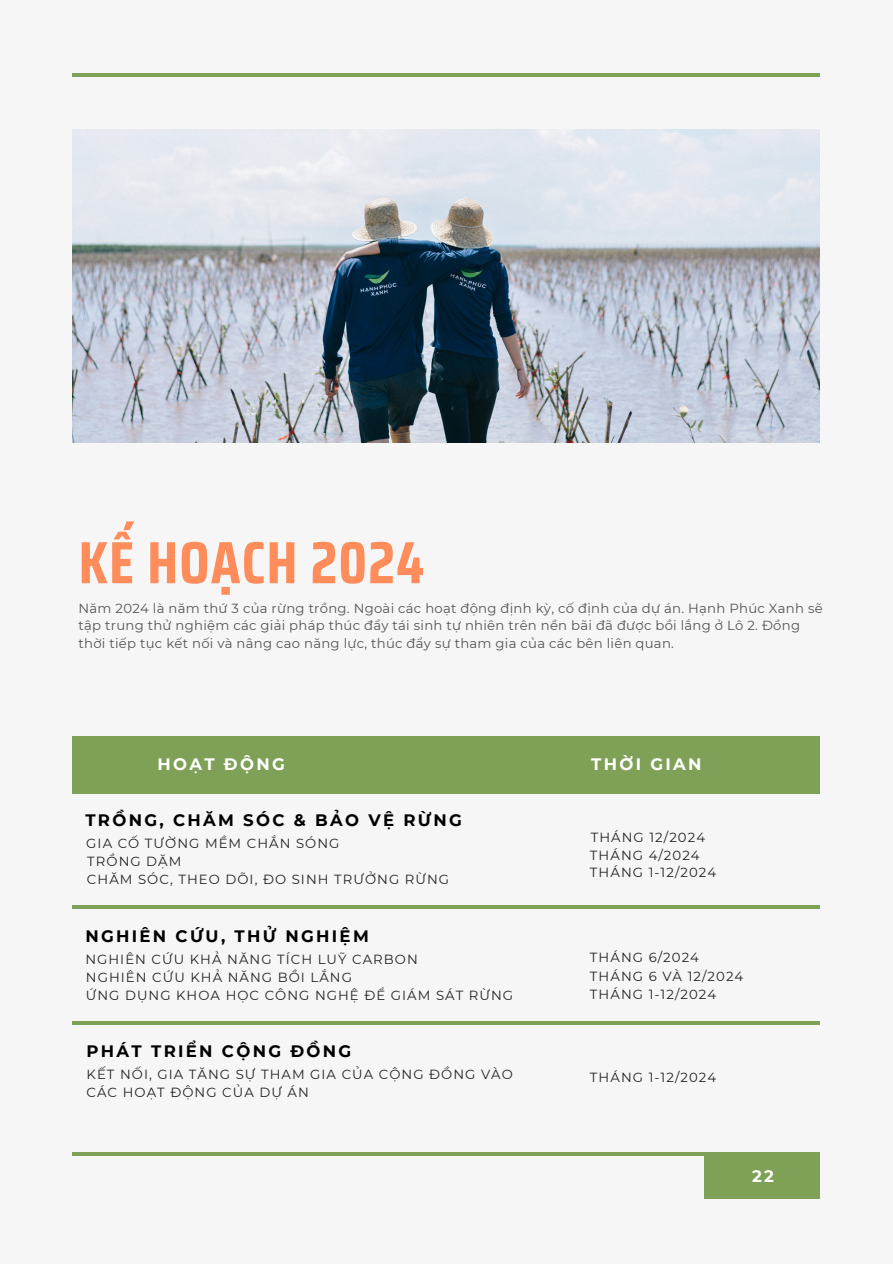
<style>
.page{position:relative;width:893px;height:1264px;background:#fff}
.page>*{position:absolute;margin:0;border:0;box-sizing:border-box;transform-origin:0 0}
.t1{font:700 59.55px "Saira Condensed";letter-spacing:.02em;color:#ff8d5c}
.t2{font:700 16.5px "Montserrat";letter-spacing:.14em;color:#000}
.t3{font:700 16.5px "Montserrat";letter-spacing:.14em;color:#fff}
.t4{font:13.2px/18px "Montserrat";letter-spacing:.08em;color:#222}
.t5{font:13.2px/17.5px "Montserrat";letter-spacing:.02em;color:#545454}
</style>
<div class="page">
<div style="left:0;top:0;width:892px;height:1263px;background:#f6f6f6"></div>
<img style="left:72px;top:129px;width:747px;height:313px">
<div style="left:704px;top:1152px;width:115px;height:46px;background:#7ea157"></div>
<hr style="left:72px;top:1152px;width:747px;height:3px;background:#7ea157">
<hr style="left:73px;top:1021px;width:747px;height:3px;background:#7ea157">
<div style="left:72px;top:736px;width:747px;height:57px;background:#7ea157"></div>
<hr style="left:72px;top:905px;width:747px;height:3px;background:#7ea157">
<hr style="left:72px;top:73px;width:747px;height:4px;background:#7ea157">
<h1 class="t1" style="left:79px;top:515px;width:347px">KẾ HOẠCH 2024</h1>
<p class="t5" style="left:79px;top:599px;width:745px">Năm 2024 là năm thứ 3 của rừng trồng. Ngoài các hoạt động định kỳ, cố định của dự án. Hạnh Phúc Xanh sẽ tập trung thử nghiệm các giải pháp thúc đẩy tái sinh tự nhiên trên nền bãi đã được bồi lắng ở Lô 2. Đồng thời tiếp tục kết nối và nâng cao năng lực, thúc đẩy sự tham gia của các bên liên quan.</p>
<h2 class="t3" style="left:157px;top:754px;width:129px">HOẠT ĐỘNG</h2>
<h2 class="t3" style="left:591px;top:754px;width:112px">THỜI GIAN</h2>
<h3 class="t2" style="left:85px;top:810px;width:378px">TRỒNG, CHĂM SÓC &amp; BẢO VỆ RỪNG</h3>
<h3 class="t4" style="left:86px;top:834px;width:255px">GIA CỐ TƯỜNG MỀM CHẮN SÓNG</h3>
<h3 class="t4" style="left:87px;top:852px;width:96px">TRỒNG DẶM</h3>
<h3 class="t4" style="left:87px;top:870px;width:363px">CHĂM SÓC, THEO DÕI, ĐO SINH TRƯỞNG RỪNG</h3>
<h2 class="t2" style="left:85px;top:925px;width:285px">NGHIÊN CỨU, THỬ NGHIỆM</h2>
<h3 class="t4" style="left:85px;top:949px;width:334px">NGHIÊN CỨU KHẢ NĂNG TÍCH LUỸ CARBON</h3>
<h3 class="t4" style="left:86px;top:967px;width:267px">NGHIÊN CỨU KHẢ NĂNG BỒI LẮNG</h3>
<h3 class="t4" style="left:86px;top:985px;width:429px">ỨNG DỤNG KHOA HỌC CÔNG NGHỆ ĐỂ GIÁM SÁT RỪNG</h3>
<h2 class="t2" style="left:86px;top:1041px;width:266px">PHÁT TRIỂN CỘNG ĐỒNG</h2>
<p class="t4" style="left:86px;top:1065px;width:428px">KẾT NỐI, GIA TĂNG SỰ THAM GIA CỦA CỘNG ĐỒNG VÀO<br>CÁC HOẠT ĐỘNG CỦA DỰ ÁN</p>
<h3 class="t4" style="left:590px;top:827px;width:116px">THÁNG 12/2024</h3>
<h3 class="t4" style="left:590px;top:846px;width:111px">THÁNG 4/2024</h3>
<p class="t4" style="left:590px;top:863px;width:128px">THÁNG 1-12/2024</p>
<h3 class="t4" style="left:590px;top:948px;width:111px">THÁNG 6/2024</h3>
<h3 class="t4" style="left:590px;top:966px;width:155px">THÁNG 6 VÀ 12/2024</h3>
<h3 class="t4" style="left:590px;top:984px;width:128px">THÁNG 1-12/2024</h3>
<p class="t4" style="left:590px;top:1068px;width:128px">THÁNG 1-12/2024</p>
<p class="t3" style="left:750px;top:1166px;width:26px">04</p>
<h2 class="t3" style="left:752px;top:1166px;width:23px">22</h2>
</div>
